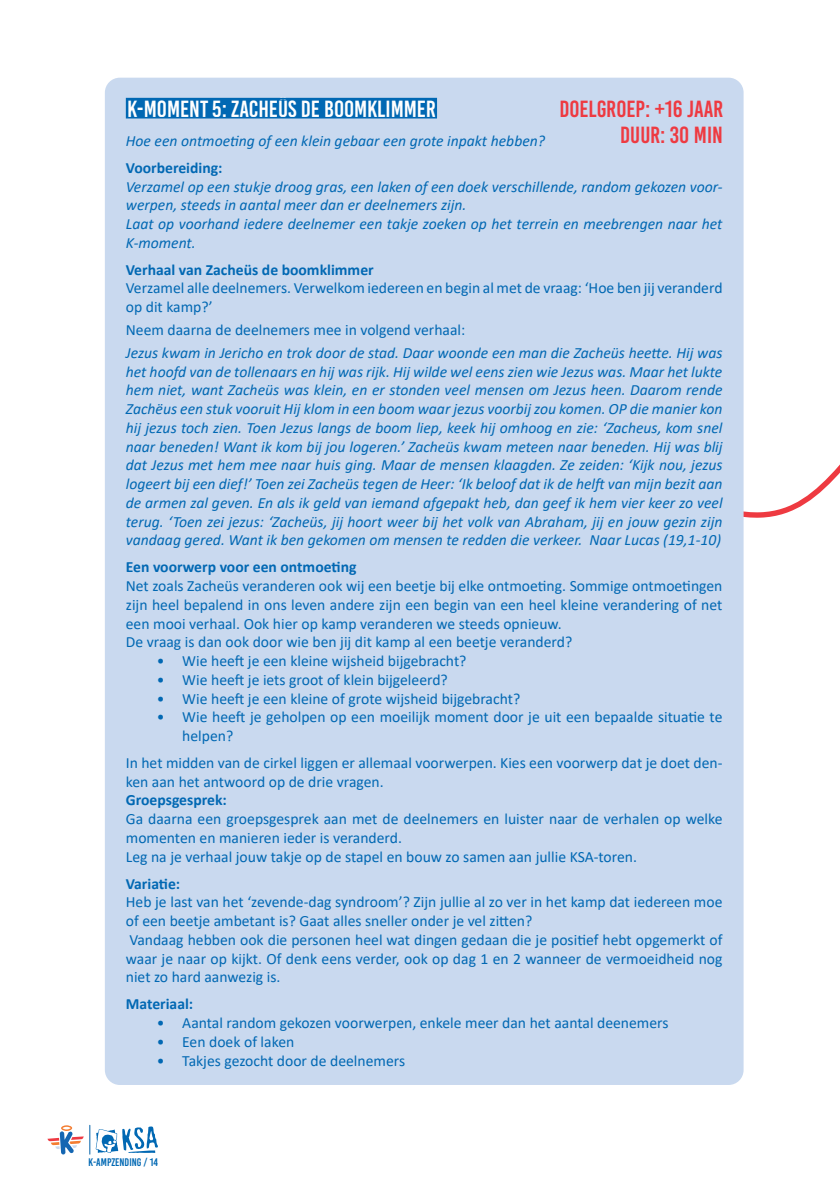
<style>
.page{position:relative;width:840px;height:1191px;background:#fff}
.page>*{position:absolute;margin:0;border:0;box-sizing:border-box;transform-origin:0 0}
.t1{font:23.4px "Bebas Kai";color:#fff}
.t2{font:23.4px "Bebas Kai";color:#ee3a41}
.t3{font:15.6px/18.8px "Calibri";color:#0168b3}
.t4{font:italic 15.6px/18.8px "Calibri";color:#0168b3}
.t5{font:700 15.6px "Calibri";color:#0168b3}
.t6{font:11px "Bebas Kai";color:#0168b3}
</style>
<div class="page">
<svg style="left:96px;top:1126px;width:62px;height:27px"></svg>
<svg style="left:47px;top:1124px;width:43px;height:31px"></svg>
<div style="left:105px;top:78px;width:638px;height:1007px;background:#c9d9ef;border-radius:15px"></div>
<div style="left:126px;top:99px;width:310px;height:19px;background:#0168b3"></div>
<div style="left:126px;top:98px;width:311px;height:20px;border:2px solid #0168b3"></div>
<p class="t1" style="left:127px;top:96px;width:310px">K-MOMENT 5: ZACHEÜS DE BOOMKLIMMER</p>
<p class="t4" style="left:126px;top:131px;width:420px">Hoe een ontmoeting of een klein gebaar een grote inpakt hebben?</p>
<p class="t5" style="left:126px;top:157px;width:98px">Voorbereiding:</p>
<p class="t4" style="left:126px;top:176px;width:598px">Verzamel op een stukje droog gras, een laken of een doek verschillende, random gekozen voor&shy;werpen, steeds in aantal meer dan er deelnemers zijn.</p>
<p class="t4" style="left:126px;top:214px;width:597px">Laat op voorhand iedere deelnemer een takje zoeken op het terrein en meebrengen naar het<br>K-moment.</p>
<p class="t5" style="left:126px;top:258px;width:249px">Verhaal van Zacheüs de boomklimmer</p>
<p class="t3" style="left:126px;top:278px;width:598px">Verzamel alle deelnemers. Verwelkom iedereen en begin al met de vraag: ‘Hoe ben jij veranderd op dit kamp?’</p>
<p class="t3" style="left:126px;top:320px;width:341px">Neem daarna de deelnemers mee in volgend verhaal:</p>
<p class="t4" style="left:126px;top:342px;width:598px;text-align:justify">Jezus kwam in Jericho en trok door de stad. Daar woonde een man die Zacheüs heette. Hij was het hoofd van de tollenaars en hij was rijk. Hij wilde wel eens zien wie Jezus was. Maar het lukte hem niet, want Zacheüs was klein, en er stonden veel mensen om Jezus heen. Daarom rende Zachëus een stuk vooruit Hij klom in een boom waar jezus voorbij zou komen. OP die manier kon hij jezus toch zien. Toen Jezus langs de boom liep, keek hij omhoog en zie: ‘Zacheus, kom snel naar beneden! Want ik kom bij jou logeren.’ Zacheüs kwam meteen naar beneden. Hij was blij dat Jezus met hem mee naar huis ging. Maar de mensen klaagden. Ze zeiden: ‘Kijk nou, jezus logeert bij een dief!’ Toen zei Zacheüs tegen de Heer: ‘Ik beloof dat ik de helft van mijn bezit aan de armen zal geven. En als ik geld van iemand afgepakt heb, dan geef ik hem vier keer zo veel terug. ‘Toen zei jezus: ‘Zacheüs, jij hoort weer bij het volk van Abraham, jij en jouw gezin zijn vandaag gered. Want ik ben gekomen om mensen te redden die verkeer. Naar Lucas (19,1-10)</p>
<p class="t5" style="left:126px;top:556px;width:232px">Een voorwerp voor een ontmoeting</p>
<p class="t3" style="left:126px;top:576px;width:597px;text-align:justify">Net zoals Zacheüs veranderen ook wij een beetje bij elke ontmoeting. Sommige ontmoetingen zijn heel bepalend in ons leven andere zijn een begin van een heel kleine verandering of net een mooi verhaal. Ook hier op kamp veranderen we steeds opnieuw.</p>
<p class="t3" style="left:126px;top:632px;width:447px">De vraag is dan ook door wie ben jij dit kamp al een beetje veranderd?</p>
<p class="t3" style="left:157px;top:651px;width:311px">• Wie heeft je een kleine wijsheid bijgebracht?</p>
<p class="t3" style="left:157px;top:670px;width:292px">• Wie heeft je iets groot of klein bijgeleerd?</p>
<p class="t3" style="left:157px;top:688px;width:365px">• Wie heeft je een kleine of grote wijsheid bijgebracht?</p>
<p class="t3" style="left:182px;top:707px;width:541px;text-indent:-26px">• Wie heeft je geholpen op een moeilijk moment door je uit een bepaalde situatie te helpen?</p>
<p class="t3" style="left:126px;top:753px;width:598px">In het midden van de cirkel liggen er allemaal voorwerpen. Kies een voorwerp dat je doet den&shy;ken aan het antwoord op de drie vragen.</p>
<p class="t5" style="left:126px;top:789px;width:102px">Groepsgesprek:</p>
<p class="t3" style="left:126px;top:809px;width:598px">Ga daarna een groepsgesprek aan met de deelnemers en luister naar de verhalen op welke momenten en manieren ieder is veranderd.</p>
<p class="t3" style="left:126px;top:846px;width:512px">Leg na je verhaal jouw takje op de stapel en bouw zo samen aan jullie KSA-toren.</p>
<p class="t5" style="left:126px;top:872px;width:56px">Variatie:</p>
<p class="t3" style="left:126px;top:892px;width:597px">Heb je last van het ‘zevende-dag syndroom’? Zijn jullie al zo ver in het kamp dat iedereen moe of een beetje ambetant is? Gaat alles sneller onder je vel zitten?</p>
<p class="t3" style="left:126px;top:930px;width:598px;text-align:justify">Vandaag hebben ook die personen heel wat dingen gedaan die je positief hebt opgemerkt of waar je naar op kijkt. Of denk eens verder, ook op dag 1 en 2 wanneer de vermoeidheid nog niet zo hard aanwezig is.</p>
<p class="t5" style="left:126px;top:993px;width:69px">Materiaal:</p>
<p class="t3" style="left:157px;top:1013px;width:513px">• Aantal random gekozen voorwerpen, enkele meer dan het aantal deenemers</p>
<p class="t3" style="left:157px;top:1031px;width:139px">• Een doek of laken</p>
<p class="t3" style="left:157px;top:1050px;width:250px">• Takjes gezocht door de deelnemers</p>
<p class="t2" style="left:559px;top:96px;width:165px">DOELGROEP: +16 JAAR</p>
<p class="t2" style="left:620px;top:122px;width:104px">DUUR: 30 MIN</p>
<p class="t6" style="left:89px;top:1156px;width:71px">K-AMPZENDING / 14</p>
</div>
